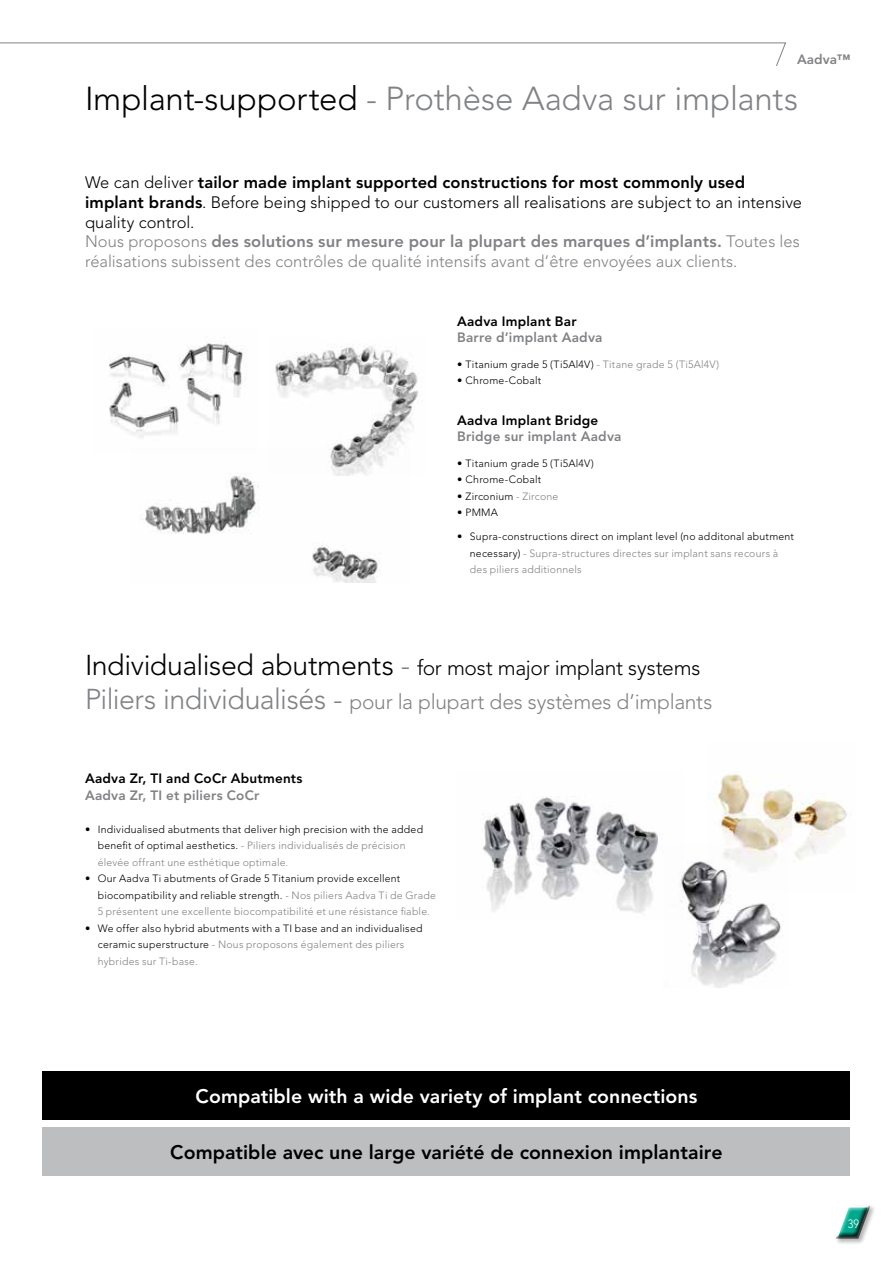
<style>
.page{position:relative;width:893px;height:1263px;background:#fff}
.page>*{position:absolute;margin:0;border:0;box-sizing:border-box;transform-origin:0 0}
.t1{font:300 33px "Avenir LT Std";letter-spacing:-.005em;color:#808285}
.t2{font:300 21px/34.5px "Avenir LT Std";letter-spacing:-.015em;color:#808285}
.t3{font:800 19.5px "Avenir LT Std";color:#000}
.t4{font:800 19.5px "Avenir LT Std";color:#fff}
.t5{font:300 16.5px/19.8px "Avenir LT Std";color:#808285}
.t6{font:800 13.5px "Avenir LT Std";letter-spacing:.015em;color:#808285}
.t7{font:800 13.5px "Avenir LT Std";letter-spacing:.015em;color:#000}
.t8{font:300 12px "Avenir LT Std";color:#fff;scale:.9 1}
.t9{font:300 10.5px/16.5px "Avenir LT Std";letter-spacing:.02em;color:#000}
.s1{color:#000}
.s2{font-weight:800;color:#000}
.s3{font-weight:800}
.s4{color:#808285}
.s5{font-size:28.5px;color:#000}
.s6{font-size:28.5px}
</style>
<div class="page">
<svg style="left:0;top:42px;width:786px;height:24px"></svg>
<div style="left:834px;top:1204px;width:43px;height:41px;background:#000;opacity:.3"></div>
<svg style="left:834px;top:1204px;width:42px;height:35px"></svg>
<img style="left:141px;top:473px;width:240px;height:110px">
<img style="left:269px;top:344px;width:150px;height:132px">
<img style="left:109px;top:343px;width:136px;height:95px">
<img style="left:717px;top:774px;width:130px;height:86px">
<img style="left:482px;top:796px;width:176px;height:117px">
<div style="left:43px;top:1070px;width:807px;height:49px;background:#000"></div>
<img style="left:680px;top:843px;width:109px;height:144px">
<div style="left:43px;top:1127px;width:807px;height:49px;background:#bcbec0"></div>
<p class="t6" style="left:797px;top:51px;width:55px">Aadva™</p>
<h1 class="t1" style="left:85px;top:80px;width:715px"><span class="s1">Implant-supported</span> - Prothèse Aadva sur implants</h1>
<p class="t5" style="left:85px;top:172px;width:719px"><span class="s1">We can deliver</span> <span class="s2">tailor made implant supported constructions for most commonly used implant brands</span><span class="s1">. Before being shipped to our customers all realisations are subject to an intensive quality control.<br></span>Nous proposons <span class="s3">des solutions sur mesure pour la plupart des marques d’implants.</span> Toutes les réalisations subissent des contrôles de qualité intensifs avant d’être envoyées aux clients.</p>
<p class="t7" style="left:457px;top:313px;width:121px">Aadva Implant Bar</p>
<p class="t6" style="left:457px;top:330px;width:147px">Barre d’implant Aadva</p>
<p class="t9" style="left:457px;top:356px;width:264px">• Titanium grade 5 (Ti5Al4V) <span class="s4">- Titane grade 5 (Ti5Al4V)</span></p>
<p class="t9" style="left:457px;top:372px;width:86px">• Chrome-Cobalt</p>
<p class="t7" style="left:457px;top:412px;width:143px">Aadva Implant Bridge</p>
<p class="t6" style="left:457px;top:429px;width:166px">Bridge sur implant Aadva</p>
<p class="t9" style="left:457px;top:455px;width:138px">• Titanium grade 5 (Ti5Al4V)</p>
<p class="t9" style="left:457px;top:471px;width:86px">• Chrome-Cobalt</p>
<p class="t9" style="left:457px;top:488px;width:103px">• Zirconium <span class="s4">- Zircone</span></p>
<p class="t9" style="left:457px;top:504px;width:42px">• PMMA</p>
<p class="t9" style="left:470px;top:529px;width:326px;text-indent:-13px">• Supra-constructions direct on implant level (no additonal abutment necessary) <span class="s4">- Supra-structures directes sur implant sans recours à des piliers additionnels</span></p>
<h2 class="t2" style="left:85px;top:650px;width:629px"><span class="s5">Individualised abutments</span> <span class="s6">-</span> <span class="s1">for most major implant systems<br></span><span class="s6">Piliers individualisés -</span> pour la plupart des systèmes d’implants</h2>
<p class="t7" style="left:85px;top:770px;width:219px">Aadva Zr, TI and CoCr Abutments</p>
<p class="t6" style="left:85px;top:787px;width:176px">Aadva Zr, TI et piliers CoCr</p>
<p class="t9" style="left:98px;top:821px;width:327px;text-indent:-13px">• Individualised abutments that deliver high precision with the added benefit of optimal aesthetics. <span class="s4">- Piliers individualisés de précision élevée offrant une esthétique optimale.</span></p>
<p class="t9" style="left:98px;top:870px;width:340px;text-indent:-13px">• Our Aadva Ti abutments of Grade 5 Titanium provide excellent biocompatibility and reliable strength. <span class="s4">- Nos piliers Aadva Ti de Grade<br>5 présentent une excellente biocompatibilité et une résistance fiable.</span></p>
<p class="t9" style="left:98px;top:920px;width:326px;text-indent:-13px">• We offer also hybrid abutments with a TI base and an individualised ceramic superstructure <span class="s4">- Nous proposons également des piliers hybrides sur Ti-base.</span></p>
<h3 class="t4" style="left:196px;top:1085px;width:503px">Compatible with a wide variety of implant connections</h3>
<h3 class="t3" style="left:170px;top:1141px;width:554px">Compatible avec une large variété de connexion implantaire</h3>
<p class="t8" style="left:848px;top:1217px;width:14px">39</p>
</div>
